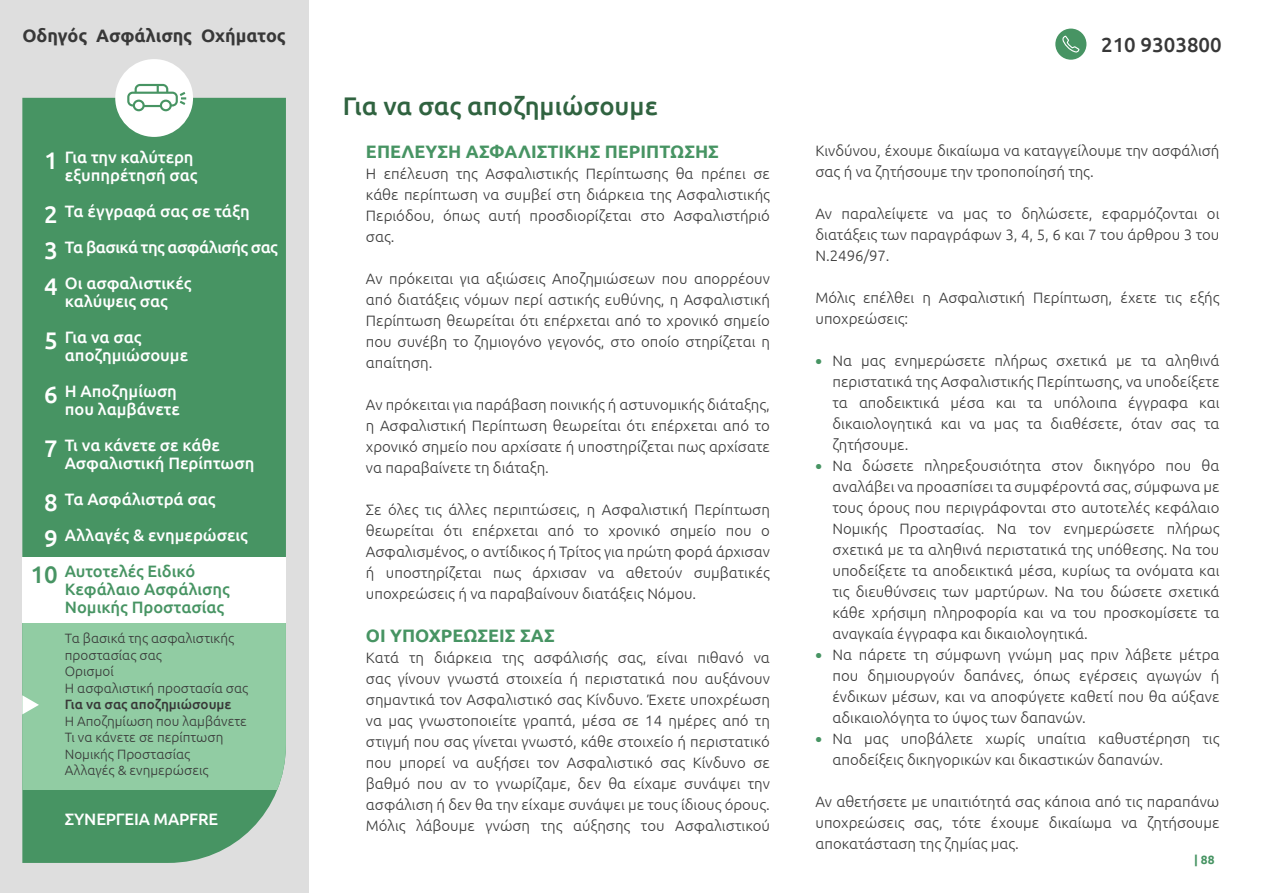
<style>
.page{position:relative;width:1263px;height:893px;background:#fff}
.page>*{position:absolute;margin:0;border:0;box-sizing:border-box;transform-origin:0 0}
.t1{font:500 25.5px "Ubuntu";color:#306340}
.t2{font:500 24px/36px "Ubuntu";color:#fff;text-align:justify}
.t3{font:500 24px "Ubuntu";color:#479463}
.t4{font:500 20.4px "Ubuntu";color:#383838}
.t5{font:700 18px "Ubuntu";color:#479463}
.t6{font:700 18px "Ubuntu";color:#383838}
.t7{font:500 16.5px/36px "Ubuntu";color:#fff}
.t8{font:500 16.5px/18px "Ubuntu";color:#479463}
.t9{font:300 15px/21px "Ubuntu";color:#383838;text-align:justify}
.t10{font:300 13.5px/16.5px "Ubuntu";color:#383838}
.t11{font:500 13.5px "Ubuntu";color:#383838}
.t12{font:700 12px "Ubuntu";color:#479463}
</style>
<div class="page">
<div style="left:0;top:0;width:308px;height:893px;background:#dedede"></div>
<div style="left:22px;top:98px;width:264px;height:765px;background:#479463"></div>
<div style="left:22px;top:623px;width:264px;height:166px;background:#91cca3"></div>
<div style="left:115px;top:59px;width:78px;height:78px;background:#fff;border-radius:50%"></div>
<svg style="left:127px;top:84px;width:59px;height:27px"></svg>
<div style="left:1055px;top:29px;width:31px;height:31px;background:#479463;border-radius:50%"></div>
<svg style="left:1062px;top:35px;width:18px;height:18px"></svg>
<div style="left:22px;top:557px;width:264px;height:66px;background:#fff"></div>
<svg style="left:22px;top:695px;width:17px;height:19px"></svg>
<p class="t6" style="left:22px;top:25px;width:265px">Oδηγός Ασφάλισης Οχήματος</p>
<p class="t7" style="left:65px;top:148px;width:134px;line-height:18px">Για την καλύτερη εξυπηρέτησή σας</p>
<p class="t7" style="left:65px;top:193px;width:214px">Τα έγγραφά σας σε τάξη<br>Τα βασικά της ασφάλισής σας<br>Οι ασφαλιστικές</p>
<p class="t7" style="left:65px;top:283px;width:104px">καλύψεις σας<br>Για να σας</p>
<p class="t7" style="left:65px;top:337px;width:125px">αποζημιώσουμε<br>Η Aποζημίωση</p>
<p class="t7" style="left:65px;top:391px;width:157px">που λαμβάνετε<br>Τι να κάνετε σε κάθε</p>
<p class="t7" style="left:65px;top:445px;width:191px">Ασφαλιστική Περίπτωση<br>Τα Ασφάλιστρά σας<br>Αλλαγές &amp; ενημερώσεις</p>
<p class="t8" style="left:65px;top:562px;width:166px">Αυτοτελές Ειδικό<br>Κεφάλαιο Ασφάλισης<br>Νομικής Προστασίας</p>
<h2 class="t2" style="left:44px;top:142px;width:15px">1</h2>
<h2 class="t2" style="left:44px;top:196px;width:15px">2<br>3<br>4</h2>
<h2 class="t2" style="left:44px;top:322px;width:15px">5</h2>
<h2 class="t2" style="left:44px;top:376px;width:15px">6</h2>
<h2 class="t2" style="left:44px;top:430px;width:15px">7</h2>
<h2 class="t2" style="left:44px;top:484px;width:15px">8<br>9</h2>
<h2 class="t3" style="left:31px;top:559px;width:29px">10</h2>
<p class="t10" style="left:65px;top:630px;width:185px">Τα βασικά της ασφαλιστικής προστασίας σας<br>Ορισμοί<br>Η ασφαλιστική προστασία σας</p>
<p class="t11" style="left:65px;top:696px;width:168px">Για να σας αποζημιώσουμε</p>
<p class="t10" style="left:65px;top:712px;width:184px">Η Αποζημίωση που λαμβάνετε<br>Τι να κάνετε σε περίπτωση<br>Νομικής Προστασίας<br>Αλλαγές &amp; ενημερώσεις</p>
<p class="t7" style="left:65px;top:800px;width:155px">ΣΥΝΕΡΓΕΙΑ MAPFRE</p>
<h1 class="t1" style="left:343px;top:89px;width:316px">Για να σας αποζημιώσουμε</h1>
<p class="t5" style="left:366px;top:141px;width:355px">ΕΠΕΛΕΥΣΗ ΑΣΦΑΛΙΣΤΙΚΗΣ ΠΕΡΙΠΤΩΣΗΣ</p>
<p class="t9" style="left:366px;top:163px;width:405px">Η επέλευση της Ασφαλιστικής Περίπτωσης θα πρέπει σε κάθε περίπτωση να συμβεί στη διάρκεια της Ασφαλιστικής Περιόδου, όπως αυτή προσδιορίζεται στο Ασφαλιστήριό σας.</p>
<p class="t9" style="left:366px;top:268px;width:405px">Αν πρόκειται για αξιώσεις Αποζημιώσεων που απορρέουν από διατάξεις νόμων περί αστικής ευθύνης, η Ασφαλιστική Περίπτωση θεωρείται ότι επέρχεται από το χρονικό σημείο που συνέβη το ζημιογόνο γεγονός, στο οποίο στηρίζεται η απαίτηση.</p>
<p class="t9" style="left:366px;top:394px;width:405px">Αν πρόκειται για παράβαση ποινικής ή αστυνομικής διάταξης, η Ασφαλιστική Περίπτωση θεωρείται ότι επέρχεται από το χρονικό σημείο που αρχίσατε ή υποστηρίζεται πως αρχίσατε να παραβαίνετε τη διάταξη.</p>
<p class="t9" style="left:366px;top:499px;width:405px">Σε όλες τις άλλες περιπτώσεις, η Ασφαλιστική Περίπτωση θεωρείται ότι επέρχεται από το χρονικό σημείο που ο Ασφαλισμένος, ο αντίδικος ή Τρίτος για πρώτη φορά άρχισαν ή υποστηρίζεται πως άρχισαν να αθετούν συμβατικές υποχρεώσεις ή να παραβαίνουν διατάξεις Νόμου.</p>
<p class="t5" style="left:366px;top:624px;width:190px">ΟΙ ΥΠΟΧΡΕΩΣΕΙΣ ΣΑΣ</p>
<p class="t9" style="left:366px;top:646px;width:405px">Κατά τη διάρκεια της ασφάλισής σας, είναι πιθανό να σας γίνουν γνωστά στοιχεία ή περιστατικά που αυξάνουν σημαντικά τον Ασφαλιστικό σας Κίνδυνο. Έχετε υποχρέωση να μας γνωστοποιείτε γραπτά, μέσα σε 14 ημέρες από τη στιγμή που σας γίνεται γνωστό, κάθε στοιχείο ή περιστατικό που μπορεί να αυξήσει τον Ασφαλιστικό σας Κίνδυνο σε βαθμό που αν το γνωρίζαμε, δεν θα είχαμε συνάψει την ασφάλιση ή δεν θα την είχαμε συνάψει με τους ίδιους όρους.<br>Μόλις λάβουμε γνώση της αύξησης του Ασφαλιστικού</p>
<h3 class="t4" style="left:1101px;top:32px;width:122px">210 9303800</h3>
<p class="t9" style="left:815px;top:140px;width:405px">Κινδύνου, έχουμε δικαίωμα να καταγγείλουμε την ασφάλισή σας ή να ζητήσουμε την τροποποίησή της.</p>
<p class="t9" style="left:815px;top:203px;width:405px">Αν παραλείψετε να μας το δηλώσετε, εφαρμόζονται οι διατάξεις των παραγράφων 3, 4, 5, 6 και 7 του άρθρου 3 του Ν.2496/97.</p>
<p class="t9" style="left:815px;top:287px;width:405px">Μόλις επέλθει η Ασφαλιστική Περίπτωση, έχετε τις εξής υποχρεώσεις:</p>
<p class="t9" style="left:832px;top:350px;width:388px;text-align:left">Να μας ενημερώσετε πλήρως σχετικά με τα αληθινά περιστατικά της Ασφαλιστικής Περίπτωσης, να υποδείξετε τα αποδεικτικά μέσα και τα υπόλοιπα έγγραφα και δικαιολογητικά και να μας τα διαθέσετε, όταν σας τα ζητήσουμε.<br>Να δώσετε πληρεξουσιότητα στον δικηγόρο που θα αναλάβει να προασπίσει τα συμφέροντά σας, σύμφωνα με τους όρους που περιγράφονται στο αυτοτελές κεφάλαιο Νομικής Προστασίας. Να τον ενημερώσετε πλήρως σχετικά με τα αληθινά περιστατικά της υπόθεσης. Να του υποδείξετε τα αποδεικτικά μέσα, κυρίως τα ονόματα και τις διευθύνσεις των μαρτύρων. Να του δώσετε σχετικά κάθε χρήσιμη πληροφορία και να του προσκομίσετε τα αναγκαία έγγραφα και δικαιολογητικά.<br>Να πάρετε τη σύμφωνη γνώμη μας πριν λάβετε μέτρα που δημιουργούν δαπάνες, όπως εγέρσεις αγωγών ή ένδικων μέσων, και να αποφύγετε καθετί που θα αύξανε αδικαιολόγητα το ύψος των δαπανών.<br>Να μας υποβάλετε χωρίς υπαίτια καθυστέρηση τις αποδείξεις δικηγορικών και δικαστικών δαπανών.</p>
<p class="t9" style="left:815px;top:791px;width:405px">Αν αθετήσετε με υπαιτιότητά σας κάποια από τις παραπάνω υποχρεώσεις σας, τότε έχουμε δικαίωμα να ζητήσουμε αποκατάσταση της ζημίας μας.</p>
<p class="t5" style="left:815px;top:350px;width:8px">•</p>
<p class="t5" style="left:815px;top:455px;width:8px">•</p>
<p class="t5" style="left:815px;top:644px;width:8px">•</p>
<p class="t5" style="left:815px;top:728px;width:8px">•</p>
<p class="t12" style="left:1194px;top:853px;width:22px">| 88</p>
</div>
